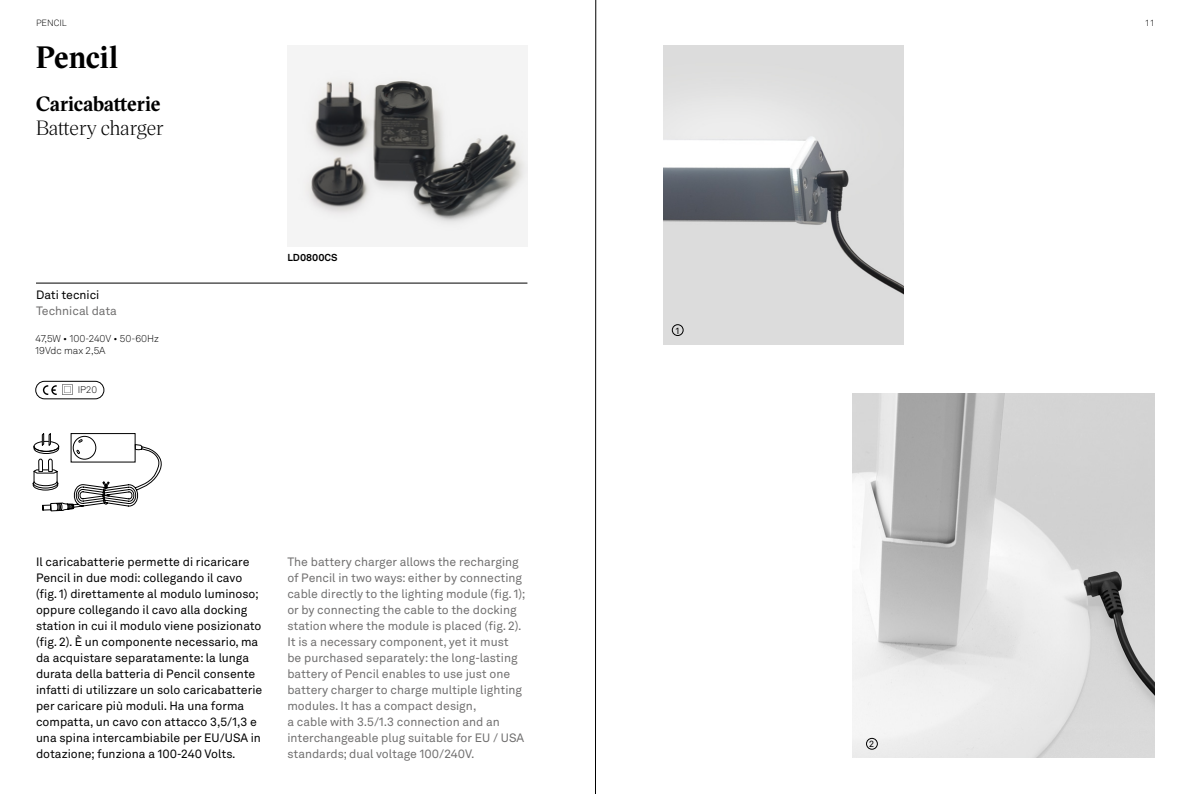
<style>
.page{position:relative;width:1191px;height:794px;background:#fff}
.page>*{position:absolute;margin:0;border:0;box-sizing:border-box;transform-origin:0 0}
.t1{font:700 30px "Victor Serif";color:#000}
.t2{font:700 20px "Victor Serif";color:#000}
.t3{font:20px "Victor Serif";letter-spacing:-.01em;color:#000}
.t4{font:12px/16px "Akkurat LL";color:#706f6f}
.t5{font:12px/16px "Akkurat LL";color:#000}
.t6{font:300 10px/12px "Akkurat LL";color:#000}
.t7{font:700 10px "Akkurat LL";color:#000}
.t8{font:300 9.5px "Akkurat LL";color:#000}
.t9{font:300 9px "Akkurat";color:#000}
.t10{font:9px "Akkurat LL";color:#000}
</style>
<div class="page">
<img style="left:287px;top:45px;width:240px;height:201px">
<hr style="left:36px;top:283px;width:491px;height:1px;background:#000">
<div style="left:36px;top:381px;width:68px;height:18px;border:1px solid #000;border-radius:9px"></div>
<img style="left:663px;top:45px;width:240px;height:299px">
<img style="left:852px;top:393px;width:302px;height:365px">
<svg style="left:43px;top:384px;width:30px;height:11px"></svg>
<div style="left:672px;top:324px;width:11px;height:12px;border:1px solid #000;border-radius:50%"></div>
<div style="left:866px;top:738px;width:11px;height:11px;border:1px solid #000;border-radius:50%"></div>
<svg style="left:33px;top:433px;width:129px;height:79px"></svg>
<svg style="left:595px;top:0;width:1px;height:794px"></svg>
<p class="t9" style="left:36px;top:18px;width:32px">PENCIL</p>
<p class="t9" style="left:1144px;top:18px;width:12px">11</p>
<h1 class="t1" style="left:36px;top:37px;width:84px">Pencil</h1>
<h2 class="t2" style="left:36px;top:91px;width:126px">Caricabatterie</h2>
<h2 class="t3" style="left:36px;top:114px;width:129px">Battery charger</h2>
<p class="t5" style="left:36px;top:286px;width:65px">Dati tecnici</p>
<p class="t4" style="left:36px;top:302px;width:82px">Technical data</p>
<p class="t6" style="left:36px;top:332px;width:125px">47,5W • 100-240V • 50-60Hz<br>19Vdc max 2,5A</p>
<p class="t8" style="left:78px;top:383px;width:21px">IP20</p>
<p class="t7" style="left:287px;top:250px;width:52px">LD0800CS</p>
<p class="t5" style="left:36px;top:553px;width:228px">Il caricabatterie permette di ricaricare Pencil in due modi: collegando il cavo (fig. 1) direttamente al modulo luminoso; oppure collegando il cavo alla docking station in cui il modulo viene posizionato (fig. 2). È un componente necessario, ma da acquistare separatamente: la lunga durata della batteria di Pencil consente infatti di utilizzare un solo caricabatterie per caricare più moduli. Ha una forma compatta, un cavo con attacco 3,5/1,3 e una spina intercambiabile per EU/USA in dotazione; funziona a 100-240 Volts.</p>
<p class="t4" style="left:287px;top:553px;width:239px">The battery charger allows the recharging of Pencil in two ways: either by connecting cable directly to the lighting module (fig. 1); or by connecting the cable to the docking station where the module is placed (fig. 2).<br>It is a necessary component, yet it must be purchased separately: the long-lasting battery of Pencil enables to use just one battery charger to charge multiple lighting modules. It has a compact design,<br>a cable with 3.5/1.3 connection and an interchangeable plug suitable for EU / USA standards; dual voltage 100/240V.</p>
<p class="t10" style="left:676px;top:324px;width:5px">1</p>
<p class="t10" style="left:869px;top:737px;width:6px">2</p>
</div>
